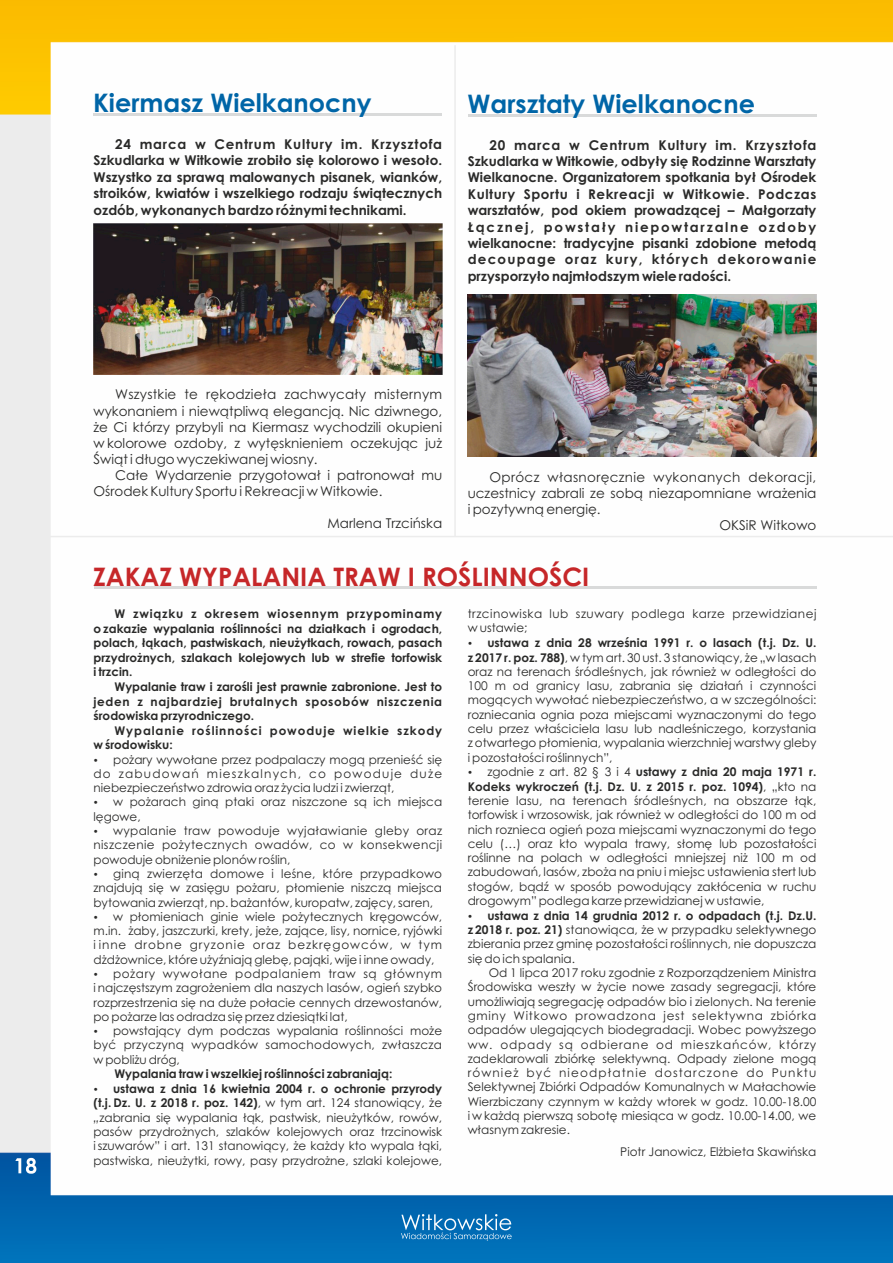
<style>
.page{position:relative;width:893px;height:1263px;background:#fff}
.page>*{position:absolute;margin:0;border:0;box-sizing:border-box;transform-origin:0 0}
.t1{font:700 25.5px "Century Gothic";color:#0065a7}
.t2{font:700 25.5px "Century Gothic";color:#c62729}
.t3{font:700 13.5px/16.4px "Century Gothic";color:#2a2a29;text-align:justify}
.t4{font:13.5px/16px "Century Gothic";color:#2a2a29;text-align:justify}
.t5{font:13.5px "Century Gothic";letter-spacing:.025em;color:#2a2a29}
.t6{font:12px/14.2px "Century Gothic";color:#2a2a29;text-align:justify}
.t7{font:700 12px/14.5px "Century Gothic";color:#2a2a29;text-align:justify}
.t8{font:12px/14.2px "Century Gothic";letter-spacing:.04em;color:#2a2a29}
.t9{font:700 12px/14.5px "Century Gothic";letter-spacing:.075em;color:#2a2a29}
.t10{font:12px "Century Gothic";letter-spacing:.025em;color:#2a2a29}
.t11{font:12px "Century Gothic";letter-spacing:.02em;color:#2a2a29}
.t12{font:12px "Century Gothic";letter-spacing:.075em;color:#2a2a29}
.t13{font:12px "Century Gothic";letter-spacing:.045em;color:#2a2a29}
.s1{font-weight:400}
.s2{font-style:italic}
.s3{font-weight:700}
</style>
<div class="page">
<img style="left:0;top:0;width:893px;height:1263px">
<svg style="left:401px;top:1214px;width:111px;height:27px;background:#3287c1"></svg>
<svg style="left:15px;top:1158px;width:21px;height:16px"></svg>
<hr style="left:94px;top:113px;width:348px;height:3px;background:#d9dada">
<img style="left:93px;top:223px;width:349px;height:152px">
<hr style="left:468px;top:114px;width:348px;height:2px;background:#d9dada">
<img style="left:468px;top:294px;width:348px;height:162px">
<hr style="left:454px;top:45px;width:2px;height:491px;background:#ececec">
<hr style="left:47px;top:536px;width:846px;height:1px;background:#ececec">
<hr style="left:94px;top:586px;width:722px;height:3px;background:#d9dada">
<h1 class="t1" style="left:93px;top:93px;width:280px">Kiermasz Wielkanocny</h1>
<p class="t3" style="left:94px;top:137px;width:350px;text-indent:22px">24 marca w Centrum Kultury im. Krzysztofa Szkudlarka w Witkowie zrobiło się kolorowo i wesoło.<br>Wszystko za sprawą malowanych pisanek, wianków, stroików, kwiatów i wszelkiego rodzaju świątecznych ozdób, wykonanych bardzo różnymi technikami.</p>
<h1 class="t1" style="left:468px;top:94px;width:289px">Warsztaty Wielkanocne</h1>
<p class="t3" style="left:468px;top:138px;width:350px;text-indent:22px">20 marca w Centrum Kultury im. Krzysztofa Szkudlarka w Witkowie, odbyły się Rodzinne Warsztaty Wielkanocne. Organizatorem spotkania był Ośrodek Kultury Sportu i Rekreacji w Witkowie. Podczas warsztatów, pod okiem prowadzącej – Małgorzaty Łącznej, powstały niepowtarzalne ozdoby wielkanocne: tradycyjne pisanki zdobione metodą decoupage oraz kury, których dekorowanie przysporzyło najmłodszym wiele radości.</p>
<p class="t4" style="left:94px;top:388px;width:350px;text-indent:22px">Wszystkie te rękodzieła zachwycały misternym wykonaniem i niewątpliwą elegancją. Nic dziwnego, że Ci którzy przybyli na Kiermasz wychodzili okupieni w kolorowe ozdoby, z wytęsknieniem oczekując już Świąt i długo wyczekiwanej wiosny.</p>
<p class="t4" style="left:94px;top:468px;width:350px;text-indent:22px">Całe Wydarzenie przygotował i patronował mu<br>Ośrodek Kultury Sportu i Rekreacji w Witkowie.</p>
<p class="t4" style="left:327px;top:516px;width:116px">Marlena Trzcińska</p>
<p class="t5" style="left:489px;top:471px;width:328px">Oprócz własnoręcznie wykonanych dekoracji,</p>
<p class="t4" style="left:468px;top:486px;width:350px">uczestnicy zabrali ze sobą niezapomniane wrażenia</p>
<p class="t4" style="left:468px;top:502px;width:134px">i pozytywną energię.</p>
<p class="t4" style="left:719px;top:518px;width:98px">OKSiR Witkowo</p>
<h1 class="t2" style="left:93px;top:567px;width:498px">ZAKAZ WYPALANIA TRAW I ROŚLINNOŚCI</h1>
<p class="t7" style="left:94px;top:608px;width:350px;text-indent:21px">W związku z okresem wiosennym przypominamy o zakazie wypalania roślinności na działkach i ogrodach, polach, łąkach, pastwiskach, nieużytkach, rowach, pasach przydrożnych, szlakach kolejowych lub w strefie torfowisk i trzcin.</p>
<p class="t7" style="left:94px;top:680px;width:350px;text-indent:21px">Wypalanie traw i zarośli jest prawnie zabronione. Jest to jeden z najbardziej brutalnych sposobów niszczenia środowiska przyrodniczego.</p>
<p class="t9" style="left:94px;top:724px;width:350px;text-indent:21px">Wypalanie roślinności powoduje wielkie szkody w środowisku:</p>
<p class="t6" style="left:94px;top:753px;width:350px;text-indent:20px">pożary wywołane przez podpalaczy mogą przenieść się do zabudowań mieszkalnych, co powoduje duże niebezpieczeństwo zdrowia oraz życia ludzi i zwierząt,</p>
<p class="t6" style="left:94px;top:796px;width:350px;text-indent:20px">w pożarach giną ptaki oraz niszczone są ich miejsca lęgowe,</p>
<p class="t6" style="left:93px;top:825px;width:350px;text-indent:20px">wypalanie traw powoduje wyjaławianie gleby oraz niszczenie pożytecznych owadów, co w konsekwencji powoduje obniżenie plonów roślin,</p>
<p class="t11" style="left:113px;top:869px;width:330px">giną zwierzęta domowe i leśne, które przypadkowo</p>
<p class="t6" style="left:93px;top:882px;width:350px">znajdują się w zasięgu pożaru, płomienie niszczą miejsca</p>
<p class="t6" style="left:93px;top:896px;width:341px">bytowania zwierząt, np. bażantów, kuropatw, zajęcy, saren,</p>
<p class="t6" style="left:113px;top:910px;width:331px">w płomieniach ginie wiele pożytecznych kręgowców,</p>
<p class="t6" style="left:93px;top:925px;width:350px">m.in. żaby, jaszczurki, krety, jeże, zające, lisy, nornice, ryjówki</p>
<p class="t12" style="left:93px;top:940px;width:350px">i inne drobne gryzonie oraz bezkręgowców, w tym</p>
<p class="t6" style="left:93px;top:953px;width:343px">dżdżownice, które użyźniają glebę, pająki, wije i inne owady,</p>
<p class="t13" style="left:113px;top:969px;width:330px">pożary wywołane podpalaniem traw są głównym</p>
<p class="t6" style="left:93px;top:982px;width:350px">i najczęstszym zagrożeniem dla naszych lasów, ogień szybko</p>
<p class="t6" style="left:93px;top:996px;width:350px">rozprzestrzenia się na duże połacie cennych drzewostanów,</p>
<p class="t6" style="left:93px;top:1010px;width:256px">po pożarze las odradza się przez dziesiątki lat,</p>
<p class="t6" style="left:113px;top:1025px;width:331px">powstający dym podczas wypalania roślinności może</p>
<p class="t10" style="left:93px;top:1040px;width:350px">być przyczyną wypadków samochodowych, zwłaszcza</p>
<p class="t6" style="left:93px;top:1053px;width:88px">w pobliżu dróg,</p>
<p class="t7" style="left:114px;top:1068px;width:279px">Wypalania traw i wszelkiej roślinności zabraniają:</p>
<p class="t7" style="left:113px;top:1082px;width:330px">ustawa z dnia 16 kwietnia 2004 r. o ochronie przyrody</p>
<p class="t7" style="left:93px;top:1097px;width:350px">(t.j. Dz. U. z 2018 r. poz. 142)<span class="s1">, w tym art. 124 stanowiący, że</span></p>
<p class="t6" style="left:93px;top:1111px;width:350px"><span class="s2">„</span>zabrania się wypalania łąk, pastwisk, nieużytków, rowów,</p>
<p class="t6" style="left:93px;top:1126px;width:350px">pasów przydrożnych, szlaków kolejowych oraz trzcinowisk</p>
<p class="t6" style="left:93px;top:1140px;width:350px">i szuwarów” i art. 131 stanowiący, że każdy kto wypala łąki,</p>
<p class="t6" style="left:93px;top:1154px;width:350px">pastwiska, nieużytki, rowy, pasy przydrożne, szlaki kolejowe,</p>
<p class="t8" style="left:468px;top:608px;width:350px">trzcinowiska lub szuwary podlega karze przewidzianej w ustawie;</p>
<p class="t6" style="left:468px;top:636px;width:350px;text-indent:20px"><span class="s3">ustawa z dnia 28 września 1991 r. o lasach (t.j. Dz. U. z 2017 r. poz. 788)</span>, w tym art. 30 ust. 3 stanowiący, że „w lasach oraz na terenach śródleśnych, jak również w odległości do 100 m od granicy lasu, zabrania się działań i czynności mogących wywołać niebezpieczeństwo, a w szczególności: rozniecania ognia poza miejscami wyznaczonymi do tego celu przez właściciela lasu lub nadleśniczego, korzystania z otwartego płomienia, wypalania wierzchniej warstwy gleby i pozostałości roślinnych”,</p>
<p class="t6" style="left:468px;top:766px;width:350px;text-indent:20px">zgodnie z art. 82 § 3 i 4 <span class="s3">ustawy z dnia 20 maja 1971 r.<br>Kodeks wykroczeń (t.j. Dz. U. z 2015 r. poz. 1094)</span>, „kto na terenie lasu, na terenach śródleśnych, na obszarze łąk, torfowisk i wrzosowisk, jak również w odległości do 100 m od nich roznieca ogień poza miejscami wyznaczonymi do tego celu (…) oraz kto wypala trawy, słomę lub pozostałości roślinne na polach w odległości mniejszej niż 100 m od zabudowań, lasów, zboża na pniu i miejsc ustawienia stert lub stogów, bądź w sposób powodujący zakłócenia w ruchu drogowym” podlega karze przewidzianej w ustawie,</p>
<p class="t6" style="left:468px;top:909px;width:350px;text-indent:20px"><span class="s3">ustawa z dnia 14 grudnia 2012 r. o odpadach (t.j. Dz.U. z 2018 r. poz. 21)</span> stanowiąca, że w przypadku selektywnego zbierania przez gminę pozostałości roślinnych, nie dopuszcza się do ich spalania.</p>
<p class="t6" style="left:468px;top:967px;width:350px;text-indent:21px">Od 1 lipca 2017 roku zgodnie z Rozporządzeniem Ministra Środowiska weszły w życie nowe zasady segregacji, które umożliwiają segregację odpadów bio i zielonych. Na terenie gminy Witkowo prowadzona jest selektywna zbiórka odpadów ulegających biodegradacji. Wobec powyższego ww. odpady są odbierane od mieszkańców, którzy zadeklarowali zbiórkę selektywną. Odpady zielone mogą również być nieodpłatnie dostarczone do Punktu Selektywnej Zbiórki Odpadów Komunalnych w Małachowie Wierzbiczany czynnym w każdy wtorek w godz. 10.00-18.00 i w każdą pierwszą sobotę miesiąca w godz. 10.00-14.00, we własnym zakresie.</p>
<p class="t6" style="left:620px;top:1145px;width:198px">Piotr Janowicz, Elżbieta Skawińska</p>
</div>
